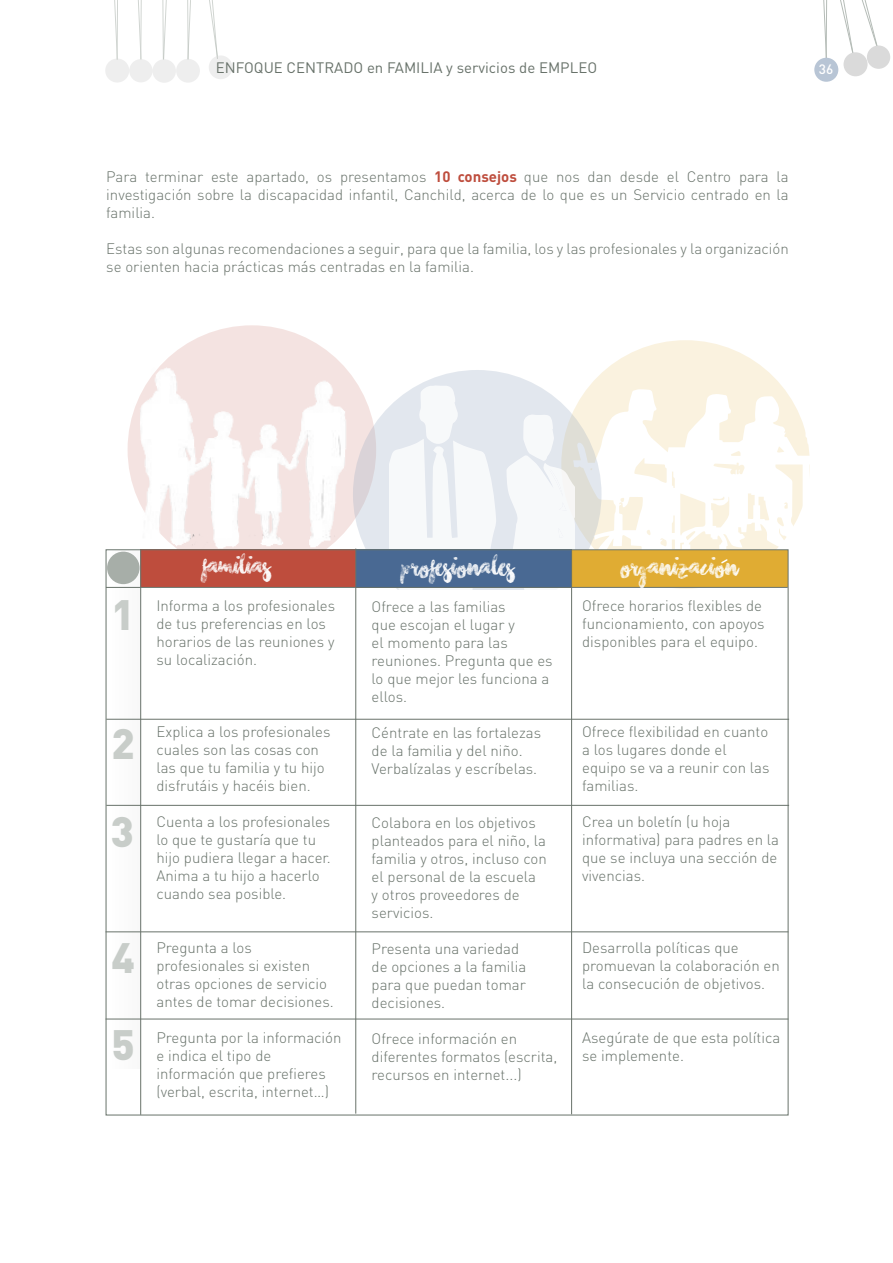
<style>
.page{position:relative;width:893px;height:1263px;background:#fff}
.page>*{position:absolute;margin:0;border:0;box-sizing:border-box;transform-origin:0 0}
.t1{font:900 42px/87.2px "DIN";color:#c8cdc9}
.t2{font:33px "Chasing Embers";color:#fff}
.t3{font:300 15px/18px "DIN";color:#68726a}
.t4{font:15px "DIN";color:#68726a}
.t5{font:500 13.5px "DIN";color:#fff}
.s1{font-weight:700;color:#be4d3d}
</style>
<div class="page">
<svg style="left:187px;top:0;width:4px;height:59px"></svg>
<svg style="left:163px;top:0;width:4px;height:59px"></svg>
<svg style="left:138px;top:0;width:4px;height:59px"></svg>
<svg style="left:114px;top:0;width:4px;height:58px"></svg>
<div style="left:152px;top:59px;width:24px;height:24px;background:#eee;border-radius:50%"></div>
<div style="left:105px;top:58px;width:24px;height:25px;background:#eee;border-radius:50%"></div>
<div style="left:129px;top:59px;width:24px;height:24px;background:#eee;border-radius:50%"></div>
<div style="left:176px;top:59px;width:24px;height:24px;background:#eee;border-radius:50%"></div>
<svg style="left:209px;top:0;width:23px;height:79px"></svg>
<svg style="left:823px;top:0;width:4px;height:58px"></svg>
<div style="left:814px;top:58px;width:24px;height:24px;background:#b8c5d5;border-radius:50%"></div>
<svg style="left:862px;top:0;width:16px;height:54px"></svg>
<svg style="left:840px;top:0;width:14px;height:52px"></svg>
<div style="left:843px;top:52px;width:25px;height:24px;background:#dadada;border-radius:50%"></div>
<div style="left:867px;top:45px;width:23px;height:24px;background:#dadada;border-radius:50%"></div>
<img style="left:130px;top:325px;width:238px;height:224px">
<div style="left:561px;top:340px;width:249px;height:249px;background:#faf2df;border-radius:50%"></div>
<svg style="left:573px;top:383px;width:237px;height:175px;fill:#fff"></svg>
<svg style="left:353px;top:370px;width:248px;height:248px;background:#e0e2e7"></svg>
<svg style="left:389px;top:384px;width:107px;height:335px"></svg>
<svg style="left:506px;top:414px;width:68px;height:307px"></svg>
<div style="left:141px;top:590px;width:649px;height:83px;background:#fff"></div>
<div style="left:356px;top:550px;width:216px;height:38px;background:#496993"></div>
<div style="left:572px;top:550px;width:215px;height:37px;background:#e0ac33"></div>
<div style="left:141px;top:550px;width:215px;height:37px;background:#be4d3d"></div>
<hr style="left:140px;top:550px;width:1px;height:565px;background:#68726a">
<hr style="left:355px;top:549px;width:1px;height:564px;background:#68726a">
<hr style="left:571px;top:549px;width:1px;height:565px;background:#68726a">
<hr style="left:106px;top:587px;width:682px;height:1px;background:#68726a">
<hr style="left:106px;top:719px;width:683px;height:1px;background:#68726a">
<hr style="left:106px;top:805px;width:683px;height:1px;background:#68726a">
<hr style="left:106px;top:931px;width:682px;height:1px;background:#68726a">
<hr style="left:106px;top:1019px;width:682px;height:1px;background:#68726a">
<div style="left:107px;top:552px;width:33px;height:32px;background:#a7aea8;border-radius:50%"></div>
<svg style="left:721px;top:559px;width:7px;height:5px"></svg>
<p class="t4" style="left:216px;top:59px;width:383px">ENFOQUE CENTRADO en FAMILIA y servicios de EMPLEO</p>
<p class="t5" style="left:819px;top:60px;width:16px">36</p>
<p class="t3" style="left:106px;top:167px;width:684px;text-align:justify">Para terminar este apartado, os presentamos <span class="s1">10 consejos</span> que nos dan desde el Centro para la investigación sobre la discapacidad infantil, Canchild, acerca de lo que es un Servicio centrado en la familia.</p>
<p class="t3" style="left:106px;top:239px;width:684px">Estas son algunas recomendaciones a seguir, para que la familia, los y las profesionales y la organización se orienten hacia prácticas más centradas en la familia.</p>
<h1 class="t1" style="left:112px;top:569px;width:25px">1</h1>
<h1 class="t1" style="left:111px;top:699px;width:26px">2<br>3</h1>
<h1 class="t1" style="left:112px;top:913px;width:25px">4<br>5</h1>
<h2 class="t2" style="left:202px;top:551px;width:70px">FAMILIAS</h2>
<h2 class="t2" style="left:401px;top:553px;width:115px">PROFESIONALES</h2>
<h2 class="t2" style="left:621px;top:553px;width:119px">ORGANIZACIoN</h2>
<p class="t3" style="left:156px;top:596px;width:180px">Informa a los profesionales de tus preferencias en los horarios de las reuniones y su localización.</p>
<p class="t3" style="left:582px;top:596px;width:184px">Ofrece horarios flexibles de funcionamiento, con apoyos disponibles para el equipo.</p>
<p class="t3" style="left:372px;top:597px;width:183px">Ofrece a las familias<br>que escojan el lugar y<br>el momento para las reuniones. Pregunta que es lo que mejor les funciona a ellos.</p>
<p class="t3" style="left:372px;top:723px;width:171px">Céntrate en las fortalezas de la familia y del niño.<br>Verbalízalas y escríbelas.</p>
<p class="t3" style="left:372px;top:813px;width:177px">Colabora en los objetivos planteados para el niño, la familia y otros, incluso con el personal de la escuela<br>y otros proveedores de servicios.</p>
<p class="t3" style="left:372px;top:939px;width:156px">Presenta una variedad de opciones a la familia para que puedan tomar decisiones.</p>
<p class="t3" style="left:372px;top:1029px;width:187px">Ofrece información en diferentes formatos (escrita, recursos en internet...)</p>
<p class="t3" style="left:582px;top:722px;width:189px">Ofrece flexibilidad en cuanto a los lugares donde el equipo se va a reunir con las familias.</p>
<p class="t3" style="left:582px;top:812px;width:198px">Crea un boletín (u hoja informativa) para padres en la que se incluya una sección de vivencias.</p>
<p class="t3" style="left:156px;top:722px;width:176px">Explica a los profesionales cuales son las cosas con las que tu familia y tu hijo disfrutáis y hacéis bien.</p>
<p class="t3" style="left:156px;top:812px;width:176px">Cuenta a los profesionales lo que te gustaría que tu hijo pudiera llegar a hacer.<br>Anima a tu hijo a hacerlo cuando sea posible.</p>
<p class="t3" style="left:156px;top:938px;width:179px">Pregunta a los profesionales si existen otras opciones de servicio antes de tomar decisiones.</p>
<p class="t3" style="left:156px;top:1028px;width:187px">Pregunta por la información e indica el tipo de información que prefieres (verbal, escrita, internet…)</p>
<p class="t3" style="left:582px;top:938px;width:199px">Desarrolla políticas que promuevan la colaboración en la consecución de objetivos.</p>
<p class="t3" style="left:582px;top:1028px;width:200px">Asegúrate de que esta política se implemente.</p>
</div>
